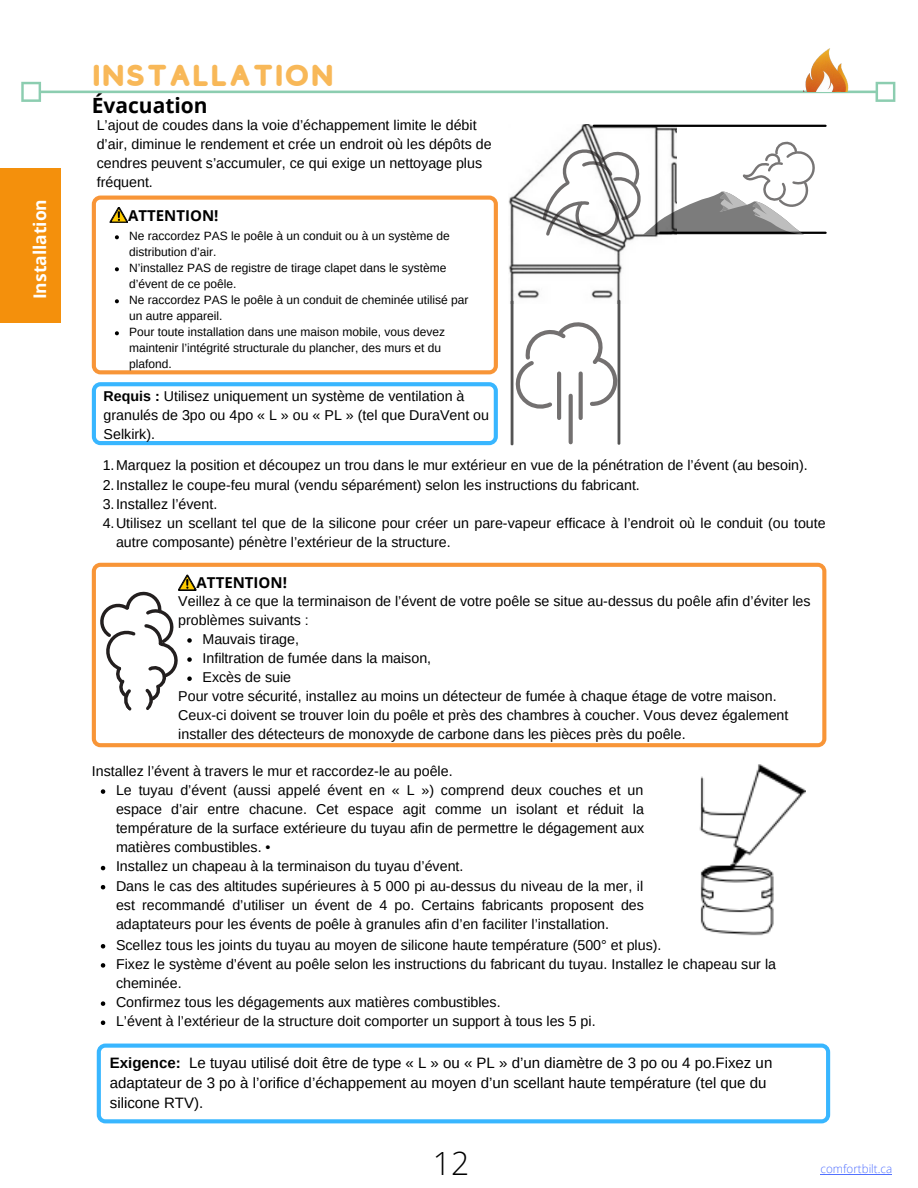
<style>
.page{position:relative;width:918px;height:1188px;background:#fff}
.page>*{position:absolute;margin:0;border:0;box-sizing:border-box;transform-origin:0 0}
.t1{font:300 31.95px "Open Sans";color:#000}
.t2{font:30px "Studly";color:#f8b858}
.t3{font:700 21px "Open Sans";color:#000}
.t4{font:700 17.4px "Open Sans";color:#fff}
.t5{font:15px/20.2px "Arimo";color:#000}
.t6{font:700 15px "Open Sans";color:#000}
.t7{font:14.25px/19.2px "Arimo";color:#000}
.t8{font:12px/16px "Arimo";color:#000}
.t9{font:300 11.7px "Open Sans";color:#5271ff}
.s1{font-weight:700}
</style>
<div class="page">
<svg style="left:21px;top:82px;width:874px;height:20px"></svg>
<img style="left:804px;top:49px;width:45px;height:43px">
<div style="left:0;top:169px;width:61px;height:154px;background:#f4900c"></div>
<svg style="left:101px;top:789px;width:4px;height:5px"></svg>
<svg style="left:101px;top:866px;width:4px;height:4px"></svg>
<svg style="left:101px;top:885px;width:4px;height:4px"></svg>
<img style="left:699px;top:764px;width:107px;height:172px">
<svg style="left:101px;top:944px;width:4px;height:5px"></svg>
<svg style="left:101px;top:963px;width:4px;height:5px"></svg>
<svg style="left:101px;top:1001px;width:4px;height:5px"></svg>
<svg style="left:101px;top:1021px;width:4px;height:4px"></svg>
<svg style="left:92px;top:196px;width:406px;height:178px"></svg>
<svg style="left:115px;top:235px;width:4px;height:4px"></svg>
<svg style="left:115px;top:267px;width:4px;height:4px"></svg>
<svg style="left:115px;top:299px;width:4px;height:4px"></svg>
<svg style="left:115px;top:331px;width:4px;height:4px"></svg>
<svg style="left:92px;top:382px;width:406px;height:63px"></svg>
<svg style="left:110px;top:207px;width:18px;height:16px"></svg>
<svg style="left:92px;top:563px;width:734px;height:184px"></svg>
<svg style="left:92px;top:575px;width:104px;height:139px"></svg>
<img style="left:509px;top:125px;width:167px;height:179px">
<hr style="left:618px;top:301px;width:2px;height:143px;background:#545454">
<hr style="left:660px;top:232px;width:166px;height:2px;background:#000">
<hr style="left:594px;top:125px;width:232px;height:2px;background:#000">
<svg style="left:513px;top:322px;width:105px;height:91px"></svg>
<hr style="left:557px;top:374px;width:4px;height:44px;background:#737070">
<svg style="left:579px;top:374px;width:4px;height:44px"></svg>
<svg style="left:569px;top:396px;width:4px;height:46px"></svg>
<svg style="left:543px;top:141px;width:272px;height:99px"></svg>
<hr style="left:511px;top:301px;width:2px;height:143px;background:#545454">
<svg style="left:97px;top:1044px;width:733px;height:79px"></svg>
<hr style="left:821px;top:1174px;width:71px;height:1px;background:#5271ff">
<p class="t4" style="left:27px;top:299px;width:102px;rotate:-90deg">Installation</p>
<h2 class="t2" style="left:92px;top:59px;width:244px">INSTALLATION</h2>
<h3 class="t3" style="left:92px;top:91px;width:117px">Évacuation</h3>
<p class="t7" style="left:97px;top:115px;width:396px">L’ajout de coudes dans la voie d’échappement limite le débit d’air, diminue le rendement et crée un endroit où les dépôts de cendres peuvent s’accumuler, ce qui exige un nettoyage plus fréquent.</p>
<p class="t6" style="left:128px;top:205px;width:92px">ATTENTION!</p>
<p class="t8" style="left:129px;top:228px;width:341px">Ne raccordez PAS le poêle à un conduit ou à un système de distribution d’air.<br>N’installez PAS de registre de tirage clapet dans le système d’évent de ce poêle.<br>Ne raccordez PAS le poêle à un conduit de cheminée utilisé par un autre appareil.<br>Pour toute installation dans une maison mobile, vous devez maintenir l’intégrité structurale du plancher, des murs et du plafond.</p>
<p class="t7" style="left:104px;top:387px;width:387px"><span class="s1">Requis :</span> Utilisez uniquement un système de ventilation à granulés de 3po ou 4po « L » ou « PL » (tel que DuraVent ou<br>Selkirk).</p>
<p class="t7" style="left:103px;top:456px;width:707px">1.Marquez la position et découpez un trou dans le mur extérieur en vue de la pénétration de l’évent (au besoin).</p>
<p class="t7" style="left:103px;top:475px;width:539px">2.Installez le coupe-feu mural (vendu séparément) selon les instructions du fabricant.</p>
<p class="t7" style="left:103px;top:494px;width:116px">3.Installez l’évent.</p>
<p class="t7" style="left:103px;top:513px;width:724px">4.Utilisez un scellant tel que de la silicone pour créer un pare-vapeur efficace à l’endroit où le conduit (ou toute</p>
<p class="t7" style="left:116px;top:532px;width:336px">autre composante) pénètre l’extérieur de la structure.</p>
<p class="t6" style="left:197px;top:572px;width:92px">ATTENTION!</p>
<p class="t7" style="left:178px;top:591px;width:634px">Veillez à ce que la terminaison de l’évent de votre poêle se situe au-dessus du poêle afin d’éviter les problèmes suivants :</p>
<p class="t7" style="left:203px;top:629px;width:230px">Mauvais tirage,<br>Infiltration de fumée dans la maison,<br>Excès de suie</p>
<p class="t7" style="left:178px;top:687px;width:612px">Pour votre sécurité, installez au moins un détecteur de fumée à chaque étage de votre maison.<br>Ceux-ci doivent se trouver loin du poêle et près des chambres à coucher. Vous devez également installer des détecteurs de monoxyde de carbone dans les pièces près du poêle.</p>
<p class="t7" style="left:92px;top:761px;width:362px">Installez l’évent à travers le mur et raccordez-le au poêle.</p>
<p class="t7" style="left:116px;top:780px;width:530px">Le tuyau d’évent (aussi appelé évent en « L ») comprend deux couches et un espace d’air entre chacune. Cet espace agit comme un isolant et réduit la température de la surface extérieure du tuyau afin de permettre le dégagement aux matières combustibles. •<br>Installez un chapeau à la terminaison du tuyau d’évent.<br>Dans le cas des altitudes supérieures à 5 000 pi au-dessus du niveau de la mer, il est recommandé d’utiliser un évent de 4 po. Certains fabricants proposent des adaptateurs pour les évents de poêle à granules afin d’en faciliter l’installation.</p>
<p class="t7" style="left:116px;top:935px;width:662px">Scellez tous les joints du tuyau au moyen de silicone haute température (500° et plus).<br>Fixez le système d’évent au poêle selon les instructions du fabricant du tuyau. Installez le chapeau sur la cheminée.<br>Confirmez tous les dégagements aux matières combustibles.<br>L’évent à l’extérieur de la structure doit comporter un support à tous les 5 pi.</p>
<p class="t5" style="left:110px;top:1053px;width:664px"><span class="s1">Exigence:</span> Le tuyau utilisé doit être de type « L » ou « PL » d’un diamètre de 3 po ou 4 po.Fixez un adaptateur de 3 po à l’orifice d’échappement au moyen d’un scellant haute température (tel que du silicone RTV).</p>
<h1 class="t1" style="left:433px;top:1141px;width:38px">12</h1>
<p class="t9" style="left:821px;top:1160px;width:73px">comfortbilt.ca</p>
</div>
